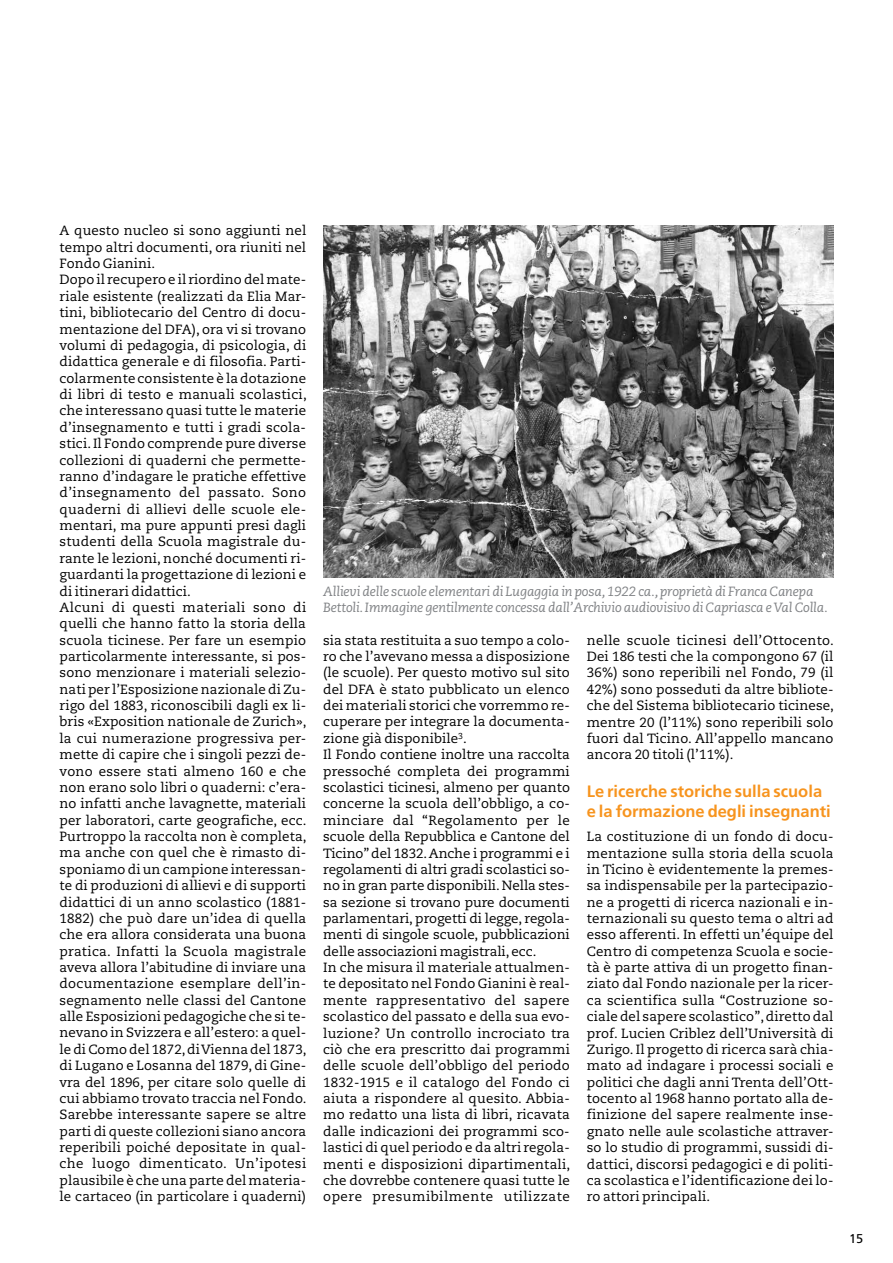
<style>
.page{position:relative;width:893px;height:1263px;background:#fff}
.page>*{position:absolute;margin:0;border:0;box-sizing:border-box;transform-origin:0 0}
.t1{font:700 16.5px/19.5px "Frutiger";color:#f7941e}
.t2{font:13.35px/16.4px "Caecilia";letter-spacing:.01em;color:#000}
.t3{font:italic 13.35px/16.4px "Caecilia";letter-spacing:-.01em;color:#808285}
.t4{font:12.75px "Frutiger";color:#000}
</style>
<div class="page">
<img style="left:323px;top:225px;width:510px;height:353px">
<p class="t2" style="left:60px;top:223px;width:249px">A questo nucleo si sono aggiunti nel tempo altri documenti, ora riuniti nel Fondo Gianini.<br>Dopo il recupero e il riordino del mate&shy;riale esistente (realizzati da Elia Mar&shy;tini, bibliotecario del Centro di docu&shy;mentazione del DFA), ora vi si trovano volumi di pedagogia, di psicologia, di didattica generale e di filosofia. Parti&shy;colarmente consistente è la dotazione di libri di testo e manuali scolastici, che interessano quasi tutte le materie d’insegnamento e tutti i gradi scola&shy;stici. Il Fondo comprende pure diverse collezioni di quaderni che permette&shy;ranno d’indagare le pratiche effettive d’insegnamento del passato. Sono quaderni di allievi delle scuole ele&shy;mentari, ma pure appunti presi dagli studenti della Scuola magistrale du&shy;rante le lezioni, nonché documenti ri&shy;guardanti la progettazione di lezioni e di itinerari didattici.<br>Alcuni di questi materiali sono di quelli che hanno fatto la storia della scuola ticinese. Per fare un esempio particolarmente interessante, si pos&shy;sono menzionare i materiali selezio&shy;nati per l’Esposizione nazionale di Zu&shy;rigo del 1883, riconoscibili dagli ex li&shy;bris «Exposition nationale de Zurich», la cui numerazione progressiva per&shy;mette di capire che i singoli pezzi de&shy;vono essere stati almeno 160 e che non erano solo libri o quaderni: c’era&shy;no infatti anche lavagnette, materiali per laboratori, carte geografiche, ecc.<br>Purtroppo la raccolta non è completa, ma anche con quel che è rimasto di&shy;sponiamo di un campione interessan&shy;te di produzioni di allievi e di supporti didattici di un anno scolastico (1881- 1882) che può dare un’idea di quella che era allora considerata una buona pratica. Infatti la Scuola magistrale aveva allora l’abitudine di inviare una documentazione esemplare dell’in&shy;segnamento nelle classi del Cantone alle Esposizioni pedagogiche che si te&shy;nevano in Svizzera e all’estero: a quel&shy;le di Como del 1872, di Vienna del 1873, di Lugano e Losanna del 1879, di Gine&shy;vra del 1896, per citare solo quelle di cui abbiamo trovato traccia nel Fondo.<br>Sarebbe interessante sapere se altre parti di queste collezioni siano ancora reperibili poiché depositate in qual&shy;che luogo dimenticato. Un’ipotesi plausibile è che una parte del materia&shy;le cartaceo (in particolare i quaderni)</p>
<p class="t3" style="left:323px;top:583px;width:506px">Allievi delle scuole elementari di Lugaggia in posa, 1922 ca., proprietà di Franca Canepa<br>Bettoli. Immagine gentilmente concessa dall’Archivio audiovisivo di Capriasca e Val Colla.</p>
<p class="t2" style="left:323px;top:632px;width:249px">sia stata restituita a suo tempo a colo&shy;ro che l’avevano messa a disposizione (le scuole). Per questo motivo sul sito del DFA è stato pubblicato un elenco dei materiali storici che vorremmo re&shy;cuperare per integrare la documenta&shy;zione già disponibile<sup>3</sup>.<br>Il Fondo contiene inoltre una raccolta pressoché completa dei programmi scolastici ticinesi, almeno per quanto concerne la scuola dell’obbligo, a co&shy;minciare dal “Regolamento per le scuole della Repubblica e Cantone del Ticino” del 1832. Anche i programmi e i regolamenti di altri gradi scolastici so&shy;no in gran parte disponibili. Nella stes&shy;sa sezione si trovano pure documenti parlamentari, progetti di legge, regola&shy;menti di singole scuole, pubblicazioni delle associazioni magistrali, ecc.<br>In che misura il materiale attualmen&shy;te depositato nel Fondo Gianini è real&shy;mente rappresentativo del sapere scolastico del passato e della sua evo&shy;luzione? Un controllo incrociato tra ciò che era prescritto dai programmi delle scuole dell’obbligo del periodo 1832-1915 e il catalogo del Fondo ci aiuta a rispondere al quesito. Abbia&shy;mo redatto una lista di libri, ricavata dalle indicazioni dei programmi sco&shy;lastici di quel periodo e da altri regola&shy;menti e disposizioni dipartimentali, che dovrebbe contenere quasi tutte le opere presumibilmente utilizzate</p>
<p class="t2" style="left:587px;top:632px;width:249px;text-align:justify">nelle scuole ticinesi dell’Ottocento.<br>Dei 186 testi che la compongono 67 (il 36%) sono reperibili nel Fondo, 79 (il 42%) sono posseduti da altre bibliote&shy;che del Sistema bibliotecario ticinese, mentre 20 (l’11%) sono reperibili solo fuori dal Ticino. All’appello mancano ancora 20 titoli (l’11%).</p>
<p class="t1" style="left:587px;top:782px;width:245px">Le ricerche storiche sulla scuola e la formazione degli insegnanti</p>
<p class="t2" style="left:587px;top:828px;width:248px;text-align:justify">La costituzione di un fondo di docu&shy;mentazione sulla storia della scuola in Ticino è evidentemente la premes&shy;sa indispensabile per la partecipazio&shy;ne a progetti di ricerca nazionali e in&shy;ternazionali su questo tema o altri ad esso afferenti. In effetti un’équipe del Centro di competenza Scuola e socie&shy;tà è parte attiva di un progetto finan&shy;ziato dal Fondo nazionale per la ricer&shy;ca scientifica sulla “Costruzione so&shy;ciale del sapere scolastico”, diretto dal prof. Lucien Criblez dell’Università di Zurigo. Il progetto di ricerca sarà chia&shy;mato ad indagare i processi sociali e politici che dagli anni Trenta dell’Ott&shy;tocento al 1968 hanno portato alla de&shy;finizione del sapere realmente inse&shy;gnato nelle aule scolastiche attraver&shy;so lo studio di programmi, sussidi di&shy;dattici, discorsi pedagogici e di politi&shy;ca scolastica e l’identificazione dei lo&shy;ro attori principali.</p>
<p class="t4" style="left:849px;top:1231px;width:16px">15</p>
</div>
